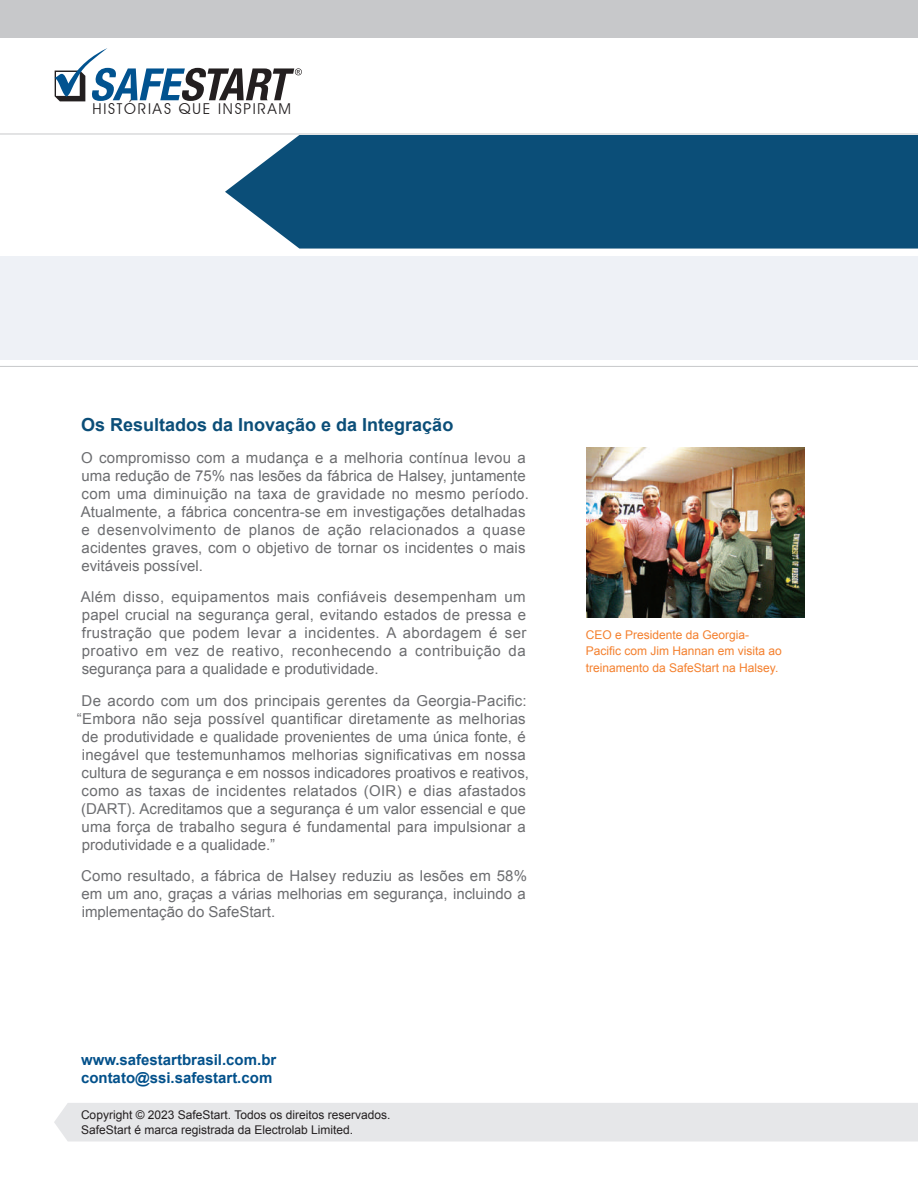
<style>
.page{position:relative;width:918px;height:1188px;background:#fff}
.page>*{position:absolute;margin:0;border:0;box-sizing:border-box;transform-origin:0 0}
.t1{font:700 18px "Arial";color:#0b4e78}
.t2{font:15px/18px "Arial";letter-spacing:.01em;color:#6c6d70;text-align:justify}
.t3{font:700 15px/18px "Arial";color:#03518b}
.t4{font:15px "Avant Garde IT Cby BT";letter-spacing:.12em;color:#231f20}
.t5{font:12px/14.4px "Arial";color:#231f20}
.t6{font:12px/16.5px "Arial";color:#f4802e}
</style>
<div class="page">
<img style="left:587px;top:447px;width:218px;height:170px">
<div style="left:225px;top:135px;width:693px;height:114px;background:#0b4e78"></div>
<hr style="left:0;top:134px;width:918px;height:1px;background:#c7c8ca">
<hr style="left:0;top:366px;width:918px;height:1px;background:#c7c8ca">
<div style="left:0;top:0;width:918px;height:37px;background:#c7c8ca"></div>
<div style="left:0;top:256px;width:918px;height:104px;background:#eef1f6"></div>
<svg style="left:55px;top:48px;width:247px;height:53px"></svg>
<div style="left:54px;top:1103px;width:864px;height:39px;background:#e6e7e9"></div>
<p class="t4" style="left:92px;top:100px;width:200px">HISTÓRIAS QUE INSPIRAM</p>
<p class="t1" style="left:81px;top:413px;width:374px">Os Resultados da Inovação e da Integração</p>
<p class="t2" style="left:81px;top:449px;width:450px;text-align:left">O compromisso com a mudança e a melhoria contínua levou a uma redução de 75% nas lesões da fábrica de Halsey, juntamente com uma diminuição na taxa de gravidade no mesmo período.<br>Atualmente, a fábrica concentra-se em investigações detalhadas e desenvolvimento de planos de ação relacionados a quase acidentes graves, com o objetivo de tornar os incidentes o mais evitáveis possível.</p>
<p class="t2" style="left:81px;top:588px;width:447px">Além disso, equipamentos mais confiáveis desempenham um papel crucial na segurança geral, evitando estados de pressa e frustração que podem levar a incidentes. A abordagem é ser proativo em vez de reativo, reconhecendo a contribuição da segurança para a qualidade e produtividade.</p>
<p class="t2" style="left:82px;top:692px;width:447px">De acordo com um dos principais gerentes da Georgia-Pacific:</p>
<p class="t2" style="left:77px;top:710px;width:450px">“Embora não seja possível quantificar diretamente as melhorias</p>
<p class="t2" style="left:82px;top:728px;width:446px">de produtividade e qualidade provenientes de uma única fonte, é</p>
<p class="t2" style="left:82px;top:746px;width:445px">inegável que testemunhamos melhorias significativas em nossa</p>
<p class="t2" style="left:82px;top:764px;width:449px">cultura de segurança e em nossos indicadores proativos e reativos,</p>
<p class="t2" style="left:82px;top:782px;width:446px">como as taxas de incidentes relatados (OIR) e dias afastados</p>
<p class="t2" style="left:81px;top:800px;width:446px">(DART). Acreditamos que a segurança é um valor essencial e que</p>
<p class="t2" style="left:82px;top:818px;width:446px">uma força de trabalho segura é fundamental para impulsionar a</p>
<p class="t2" style="left:82px;top:836px;width:195px">produtividade e a qualidade.”</p>
<p class="t2" style="left:81px;top:867px;width:447px">Como resultado, a fábrica de Halsey reduziu as lesões em 58% em um ano, graças a várias melhorias em segurança, incluindo a implementação do SafeStart.</p>
<p class="t3" style="left:81px;top:1051px;width:197px">www.safestartbrasil.com.br contato@ssi.safestart.com</p>
<p class="t5" style="left:81px;top:1108px;width:311px">Copyright © 2023 SafeStart. Todos os direitos reservados.<br>SafeStart é marca registrada da Electrolab Limited.</p>
<p class="t6" style="left:586px;top:627px;width:198px">CEO e Presidente da Georgia-<br>Pacific com Jim Hannan em visita ao treinamento da SafeStart na Halsey.</p>
</div>
